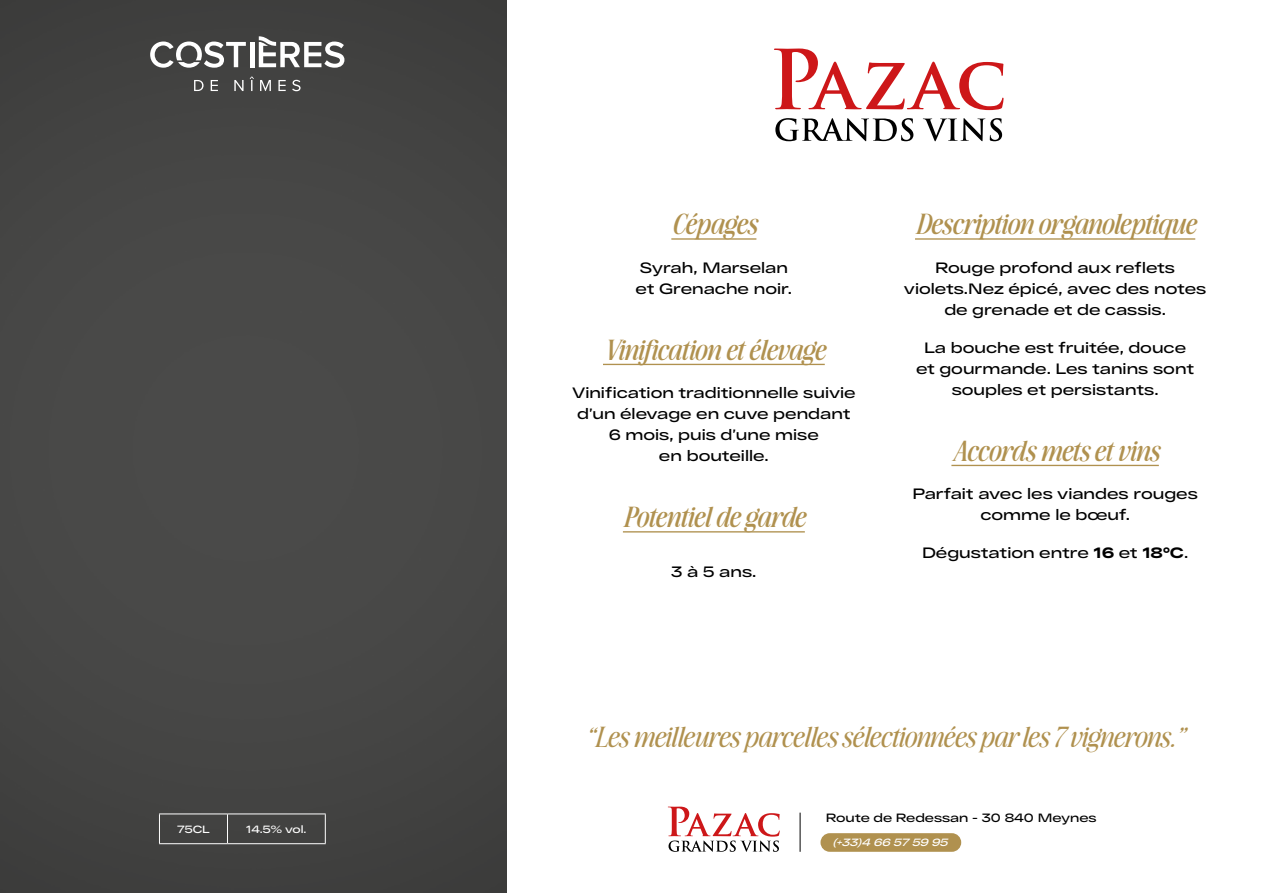
<style>
.page{position:relative;width:1263px;height:893px;background:#fff}
.page>*{position:absolute;margin:0;border:0;box-sizing:border-box;transform-origin:0 0}
.t1{font:27px "Awesome Serif Italic Sm";color:#b0914f}
.t2{font:italic 500 27px "Awesome Serif";color:#b0914f}
.t3{font:600 15px/21px "RF Dewi Expanded";color:#000;text-align:center}
.t4{font:600 12px "RF Dewi Expanded";color:#000}
.t5{font:italic 600 10.5px "RF Dewi Expanded";color:#fff}
.t6{font:600 10.5px "RF Dewi Expanded";color:#fff}
.s1{font-weight:800}
</style>
<div class="page">
<svg style="left:775px;top:118px;width:138px;height:23px"></svg>
<svg style="left:923px;top:118px;width:79px;height:23px"></svg>
<svg style="left:774px;top:49px;width:229px;height:61px"></svg>
<img style="left:0;top:0;width:506px;height:893px">
<hr style="left:671px;top:238px;width:85px;height:2px;background:#b0914f">
<hr style="left:603px;top:364px;width:222px;height:1px;background:#b0914f">
<hr style="left:623px;top:531px;width:182px;height:1px;background:#b0914f">
<hr style="left:915px;top:238px;width:280px;height:2px;background:#b0914f">
<hr style="left:951px;top:465px;width:208px;height:1px;background:#b0914f">
<svg style="left:668px;top:807px;width:112px;height:45px"></svg>
<div style="left:820px;top:833px;width:141px;height:19px;background:#b0914f;border-radius:9px"></div>
<hr style="left:800px;top:813px;width:1px;height:39px;background:#000">
<hr style="left:159px;top:813px;width:68px;height:1px;background:#fff">
<svg style="left:159px;top:814px;width:1px;height:29px"></svg>
<hr style="left:227px;top:813px;width:99px;height:1px;background:#fff">
<svg style="left:227px;top:814px;width:1px;height:29px"></svg>
<svg style="left:325px;top:814px;width:1px;height:29px"></svg>
<hr style="left:159px;top:843px;width:68px;height:1px;background:#fff">
<hr style="left:227px;top:843px;width:99px;height:1px;background:#fff">
<svg style="left:194px;top:80px;width:10px;height:11px"></svg>
<svg style="left:211px;top:80px;width:7px;height:11px"></svg>
<svg style="left:234px;top:80px;width:10px;height:11px"></svg>
<svg style="left:250px;top:77px;width:4px;height:14px"></svg>
<svg style="left:260px;top:80px;width:11px;height:11px"></svg>
<svg style="left:278px;top:80px;width:8px;height:11px"></svg>
<svg style="left:292px;top:80px;width:9px;height:11px"></svg>
<div style="left:250px;top:42px;width:5px;height:25px;background:#fff"></div>
<svg style="left:259px;top:36px;width:85px;height:32px"></svg>
<svg style="left:150px;top:42px;width:96px;height:26px"></svg>
<svg style="left:638px;top:363px;width:44px;height:1px"></svg>
<svg style="left:789px;top:363px;width:36px;height:2px"></svg>
<svg style="left:716px;top:531px;width:89px;height:2px"></svg>
<svg style="left:953px;top:238px;width:43px;height:2px"></svg>
<svg style="left:1050px;top:238px;width:39px;height:2px"></svg>
<svg style="left:1120px;top:238px;width:26px;height:2px"></svg>
<svg style="left:673px;top:238px;width:84px;height:2px"></svg>
<p class="t6" style="left:177px;top:823px;width:34px">75CL</p>
<p class="t6" style="left:246px;top:823px;width:62px">14.5% vol.</p>
<p class="t3" style="left:636px;top:257px;width:158px;text-align:left">Syrah, Marselan et Grenache noir.</p>
<h1 class="t1" style="left:622px;top:333px;width:167px">■ ▼□■ ▼ ●❖</h1>
<p class="t3" style="left:572px;top:382px;width:285px">Vinification traditionnelle suivie d’un élevage en cuve pendant<br>6 mois, puis d’une mise<br>en bouteille.</p>
<h1 class="t1" style="left:635px;top:501px;width:77px">□▼ ■▼ ●</h1>
<p class="t3" style="left:671px;top:561px;width:87px">3 à 5 ans.</p>
<h1 class="t1" style="left:941px;top:208px;width:110px">▲ ▼□■ □</h1>
<h1 class="t1" style="left:1086px;top:208px;width:100px">■□● ▼ ❑◆</h1>
<p class="t3" style="left:904px;top:257px;width:304px">Rouge profond aux reflets violets.Nez épicé, avec des notes de grenade et de cassis.</p>
<p class="t3" style="left:916px;top:337px;width:280px">La bouche est fruitée, douce et gourmande. Les tanins sont souples et persistants.</p>
<h1 class="t1" style="left:1070px;top:434px;width:90px">▼▲ ▼ ❖ ■▲</h1>
<p class="t3" style="left:912px;top:483px;width:287px">Parfait avec les viandes rouges comme le bœuf.</p>
<p class="t3" style="left:922px;top:542px;width:268px">Dégustation entre <span class="s1">16</span> et <span class="s1">18°C</span>.</p>
<h1 class="t2" style="left:618px;top:721px;width:123px">▲ ●●◆ ▲</h1>
<h1 class="t2" style="left:803px;top:721px;width:173px">●●▲ ▲● ▼□■■ ▲</h1>
<h1 class="t2" style="left:1021px;top:721px;width:150px">●▲ ❖ ■ □■▲</h1>
<p class="t4" style="left:826px;top:811px;width:272px">Route de Redessan - 30 840 Meynes</p>
<p class="t5" style="left:832px;top:836px;width:120px">(+33)4 66 57 59 95</p>
</div>
